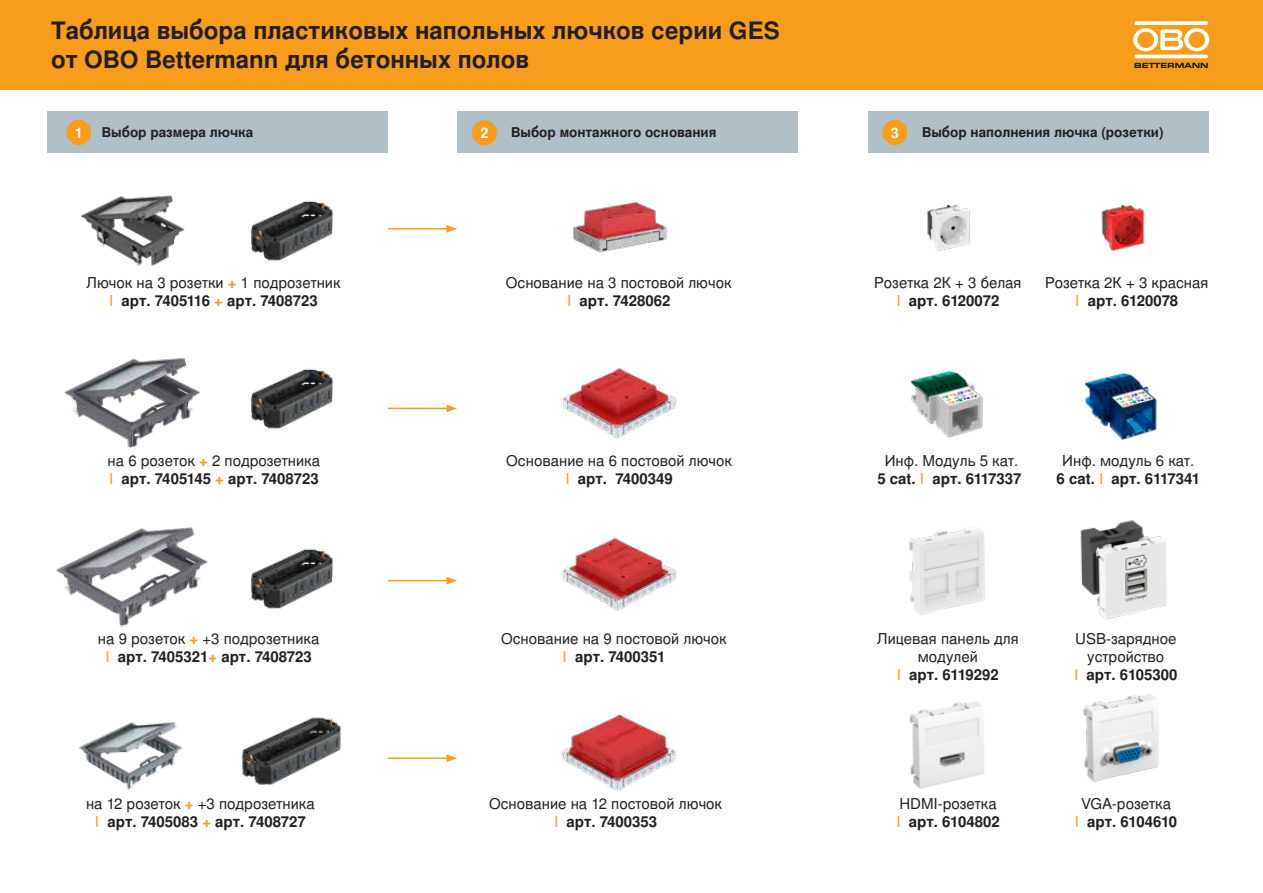
<style>
.page{position:relative;width:1263px;height:893px;background:#fff}
.page>*{position:absolute;margin:0;border:0;box-sizing:border-box;transform-origin:0 0}
.t1{font:700 24px/28.8px "Nimbus San LOT";color:#231f20}
.t2{font:15px/18px "Nimbus San LOT";color:#231f20;text-align:center}
.t3{font:700 15px/18px "Nimbus San LOT";color:#231f20;text-align:center}
.t4{font:700 14.4px "Nimbus San LOT";color:#fff}
.t5{font:700 13.5px "Nimbus San LOT";color:#231f20}
.s1{font-weight:700;color:#f89c1c}
.s2{color:#f89c1c}
.s3{font-weight:700}
.s4{font-weight:400}
.s5{font-weight:400;color:#f89c1c}
</style>
<div class="page">
<div style="left:48px;top:112px;width:340px;height:41px;background:#b1bfc8"></div>
<div style="left:66px;top:120px;width:25px;height:25px;background:#f89c1c;border-radius:50%"></div>
<hr style="left:388px;top:228px;width:61px;height:2px;background:#f89c1c">
<svg style="left:447px;top:225px;width:10px;height:8px"></svg>
<div style="left:0;top:0;width:1263px;height:89px;background:#f89c1c"></div>
<hr style="left:1134px;top:55px;width:74px;height:3px;background:#fff">
<svg style="left:1133px;top:28px;width:76px;height:23px"></svg>
<svg style="left:1134px;top:21px;width:74px;height:4px"></svg>
<svg style="left:1134px;top:63px;width:74px;height:5px"></svg>
<div style="left:868px;top:112px;width:340px;height:41px;background:#b1bfc8"></div>
<div style="left:457px;top:112px;width:340px;height:41px;background:#b1bfc8"></div>
<div style="left:472px;top:120px;width:25px;height:25px;background:#f89c1c;border-radius:50%"></div>
<div style="left:882px;top:120px;width:25px;height:25px;background:#f89c1c;border-radius:50%"></div>
<img style="left:1083px;top:694px;width:76px;height:88px">
<img style="left:1080px;top:520px;width:86px;height:100px">
<img style="left:911px;top:370px;width:72px;height:68px">
<img style="left:1085px;top:372px;width:72px;height:68px">
<img style="left:909px;top:527px;width:76px;height:88px">
<img style="left:927px;top:204px;width:43px;height:47px">
<img style="left:1101px;top:204px;width:44px;height:47px">
<img style="left:561px;top:368px;width:116px;height:71px">
<img style="left:561px;top:538px;width:116px;height:73px">
<img style="left:561px;top:714px;width:116px;height:78px">
<img style="left:79px;top:721px;width:104px;height:69px">
<img style="left:81px;top:195px;width:104px;height:71px">
<img style="left:64px;top:357px;width:136px;height:91px">
<img style="left:56px;top:527px;width:152px;height:100px">
<img style="left:251px;top:201px;width:82px;height:60px">
<img style="left:241px;top:717px;width:100px;height:68px">
<img style="left:909px;top:702px;width:75px;height:87px">
<img style="left:573px;top:202px;width:95px;height:51px">
<img style="left:251px;top:369px;width:82px;height:60px">
<img style="left:251px;top:549px;width:82px;height:60px">
<hr style="left:388px;top:408px;width:61px;height:1px;background:#f89c1c">
<svg style="left:447px;top:405px;width:10px;height:7px"></svg>
<hr style="left:388px;top:580px;width:61px;height:1px;background:#f89c1c">
<svg style="left:447px;top:577px;width:10px;height:7px"></svg>
<hr style="left:388px;top:757px;width:61px;height:2px;background:#f89c1c">
<svg style="left:447px;top:754px;width:10px;height:8px"></svg>
<h1 class="t1" style="left:51px;top:17px;width:730px">Таблица выбора пластиковых напольных лючков серии GES от OBO Bettermann для бетонных полов</h1>
<p class="t4" style="left:75px;top:124px;width:10px">1</p>
<p class="t5" style="left:102px;top:125px;width:153px">Выбор размера лючка</p>
<p class="t4" style="left:480px;top:125px;width:10px">2</p>
<p class="t5" style="left:922px;top:125px;width:243px">Выбор наполнения лючка (розетки)</p>
<p class="t5" style="left:511px;top:125px;width:207px">Выбор монтажного основания</p>
<p class="t4" style="left:891px;top:124px;width:10px">3</p>
<p class="t2" style="left:86px;top:274px;width:256px">Лючок на 3 розетки <span class="s1">+</span> 1 подрозетник<br><span class="s2">I</span> <span class="s3">арт. 7405116</span> <span class="s1">+</span> <span class="s3">арт. 7408723</span></p>
<p class="t2" style="left:506px;top:274px;width:227px">Основание на 3 постовой лючок<br><span class="s2">I</span> <span class="s3">арт. 7428062</span></p>
<p class="t2" style="left:874px;top:274px;width:149px">Розетка 2К + 3 белая<br><span class="s2">I</span> <span class="s3">арт. 6120072</span></p>
<p class="t2" style="left:1045px;top:274px;width:165px">Розетка 2К + 3 красная<br><span class="s2">I</span> <span class="s3">арт. 6120078</span></p>
<p class="t2" style="left:108px;top:452px;width:214px;text-align:left">на 6 розеток <span class="s1">+</span> 2 подрозетника<br><span class="s2">I</span> <span class="s3">арт. 7405145</span> <span class="s1">+</span> <span class="s3">арт. 7408723</span></p>
<p class="t2" style="left:506px;top:452px;width:227px">Основание на 6 постовой лючок<br><span class="s2">I</span> <span class="s3">арт. 7400349</span></p>
<p class="t3" style="left:877px;top:452px;width:146px"><span class="s4">Инф. Модуль 5 кат.<br></span>5 cat. <span class="s5">I</span> арт. 6117337</p>
<p class="t3" style="left:1056px;top:452px;width:145px"><span class="s4">Инф. модуль 6 кат.<br></span>6 cat. <span class="s5">I</span> арт. 6117341</p>
<p class="t2" style="left:98px;top:630px;width:223px">на 9 розеток <span class="s1">+</span> +3 подрозетника<br><span class="s2">I</span> <span class="s3">арт. 7405321</span><span class="s1">+</span> <span class="s3">арт. 7408723</span></p>
<p class="t2" style="left:501px;top:630px;width:227px">Основание на 9 постовой лючок<br><span class="s2">I</span> <span class="s3">арт. 7400351</span></p>
<p class="t2" style="left:877px;top:630px;width:143px">Лицевая панель для модулей<br><span class="s2">I</span> <span class="s3">арт. 6119292</span></p>
<p class="t2" style="left:1074px;top:630px;width:105px">USB-зарядное устройство<br><span class="s2">I</span> <span class="s3">арт. 6105300</span></p>
<p class="t2" style="left:86px;top:795px;width:230px">на 12 розеток <span class="s1">+</span> +3 подрозетника<br><span class="s2">I</span> <span class="s3">арт. 7405083</span> <span class="s1">+</span> <span class="s3">арт. 7408727</span></p>
<p class="t2" style="left:489px;top:795px;width:235px">Основание на 12 постовой лючок<br><span class="s2">I</span> <span class="s3">арт. 7400353</span></p>
<p class="t2" style="left:896px;top:795px;width:105px;text-align:left">HDMI-розетка<br><span class="s2">I</span> <span class="s3">арт. 6104802</span></p>
<p class="t2" style="left:1075px;top:795px;width:104px">VGA-розетка<br><span class="s2">I</span> <span class="s3">арт. 6104610</span></p>
</div>
